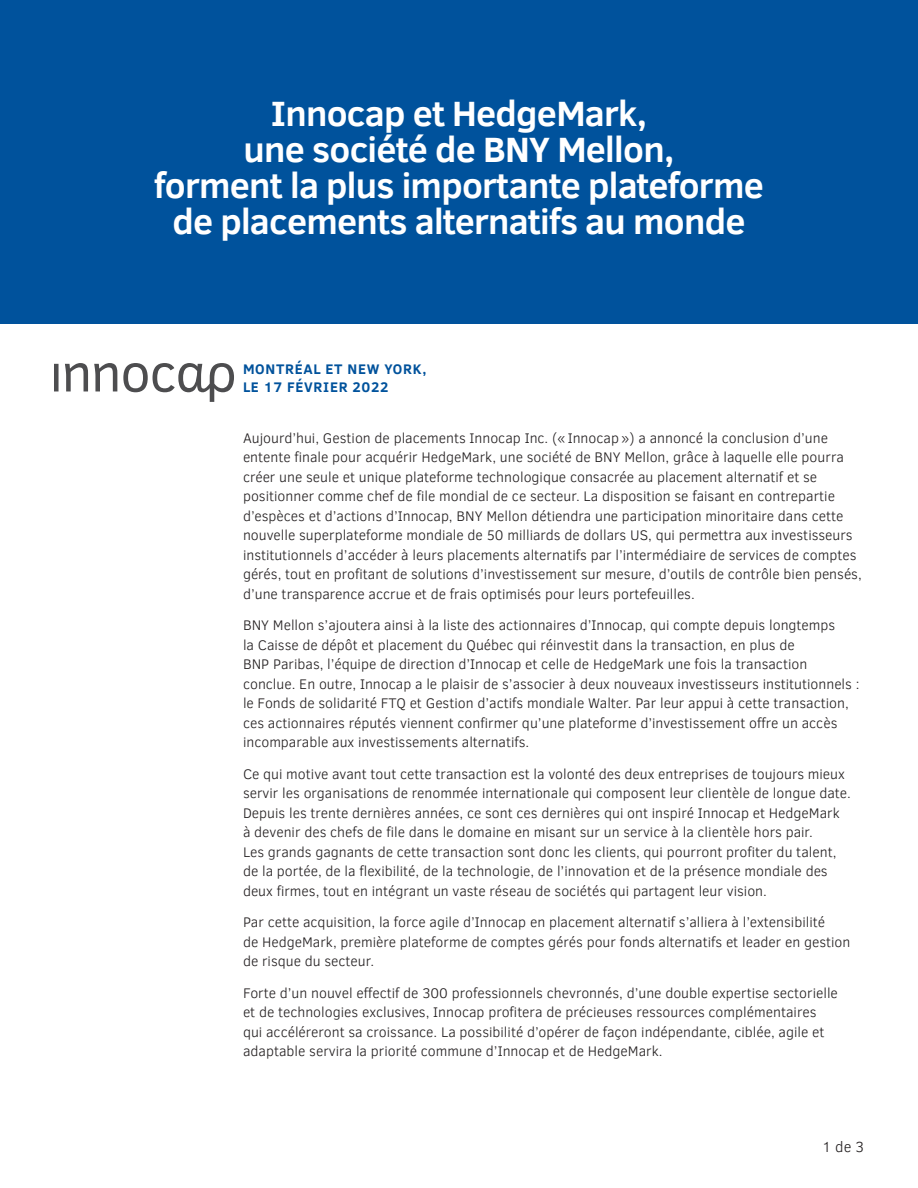
<style>
.page{position:relative;width:918px;height:1188px;background:#fff}
.page>*{position:absolute;margin:0;border:0;box-sizing:border-box;transform-origin:0 0}
.t1{font:700 36px/36px "Clear Sans";letter-spacing:-.02em;color:#fff;text-align:center}
.t2{font:300 15px "Clear Sans";color:#231f20}
.t3{font:300 14.25px/19.5px "Clear Sans";color:#231f20}
.t4{font:700 14.25px/17.7px "Clear Sans";letter-spacing:.05em;color:#00529c}
</style>
<div class="page">
<div style="left:0;top:0;width:918px;height:324px;background:#00529c"></div>
<svg style="left:54px;top:363px;width:180px;height:39px"></svg>
<p class="t1" style="left:154px;top:94px;width:611px">Innocap et HedgeMark,<br>une société de BNY Mellon,<br>forment la plus importante plateforme de placements alternatifs au monde</p>
<p class="t4" style="left:243px;top:360px;width:185px">MONTRÉAL ET NEW YORK,<br>LE 17 FÉVRIER 2022</p>
<p class="t3" style="left:243px;top:428px;width:620px">Aujourd’hui, Gestion de placements Innocap Inc. (« Innocap ») a annoncé la conclusion d’une entente finale pour acquérir HedgeMark, une société de BNY Mellon, grâce à laquelle elle pourra créer une seule et unique plateforme technologique consacrée au placement alternatif et se positionner comme chef de file mondial de ce secteur. La disposition se faisant en contrepartie d’espèces et d’actions d’Innocap, BNY Mellon détiendra une participation minoritaire dans cette nouvelle superplateforme mondiale de 50 milliards de dollars US, qui permettra aux investisseurs institutionnels d’accéder à leurs placements alternatifs par l’intermédiaire de services de comptes gérés, tout en profitant de solutions d’investissement sur mesure, d’outils de contrôle bien pensés, d’une transparence accrue et de frais optimisés pour leurs portefeuilles.</p>
<p class="t3" style="left:243px;top:615px;width:618px">BNY Mellon s’ajoutera ainsi à la liste des actionnaires d’Innocap, qui compte depuis longtemps<br>la Caisse de dépôt et placement du Québec qui réinvestit dans la transaction, en plus de<br>BNP Paribas, l’équipe de direction d’Innocap et celle de HedgeMark une fois la transaction conclue. En outre, Innocap a le plaisir de s’associer à deux nouveaux investisseurs institutionnels : le Fonds de solidarité FTQ et Gestion d’actifs mondiale Walter. Par leur appui à cette transaction, ces actionnaires réputés viennent confirmer qu’une plateforme d’investissement offre un accès incomparable aux investissements alternatifs.</p>
<p class="t3" style="left:243px;top:764px;width:609px">Ce qui motive avant tout cette transaction est la volonté des deux entreprises de toujours mieux servir les organisations de renommée internationale qui composent leur clientèle de longue date.<br>Depuis les trente dernières années, ce sont ces dernières qui ont inspiré Innocap et HedgeMark à devenir des chefs de file dans le domaine en misant sur un service à la clientèle hors pair.<br>Les grands gagnants de cette transaction sont donc les clients, qui pourront profiter du talent, de la portée, de la flexibilité, de la technologie, de l’innovation et de la présence mondiale des deux firmes, tout en intégrant un vaste réseau de sociétés qui partagent leur vision.</p>
<p class="t3" style="left:243px;top:912px;width:609px">Par cette acquisition, la force agile d’Innocap en placement alternatif s’alliera à l’extensibilité<br>de HedgeMark, première plateforme de comptes gérés pour fonds alternatifs et leader en gestion de risque du secteur.</p>
<p class="t3" style="left:243px;top:983px;width:596px">Forte d’un nouvel effectif de 300 professionnels chevronnés, d’une double expertise sectorielle et de technologies exclusives, Innocap profitera de précieuses ressources complémentaires qui accéléreront sa croissance. La possibilité d’opérer de façon indépendante, ciblée, agile et adaptable servira la priorité commune d’Innocap et de HedgeMark.</p>
<p class="t2" style="left:822px;top:1137px;width:43px">1 de 3</p>
</div>
